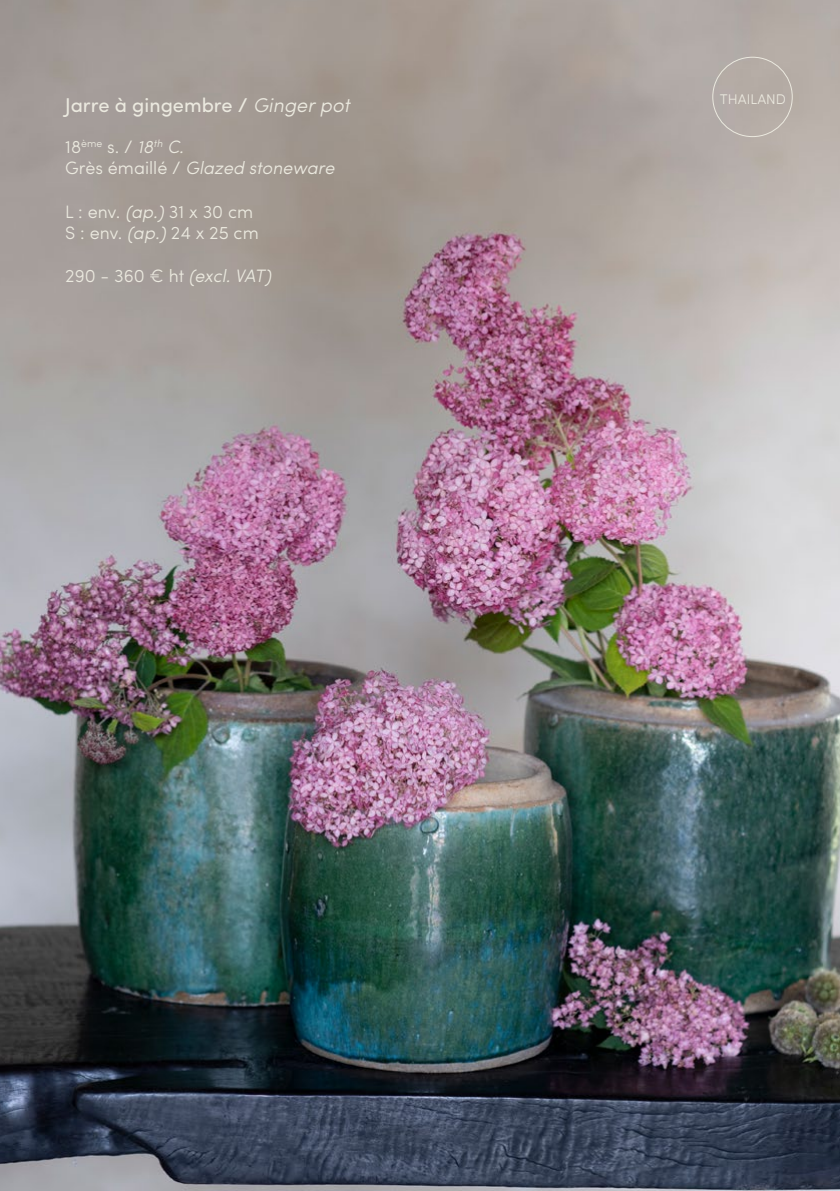
<style>
.page{position:relative;width:840px;height:1191px;background:#fff}
.page>*{position:absolute;margin:0;border:0;box-sizing:border-box;transform-origin:0 0}
.t1{font:20px "Sofia Pro";color:#ebe9df}
.t2{font:300 18px/21.6px "Sofia Pro";color:#ebe9df}
.t3{font:italic 300 18px/21.6px "Sofia Pro";color:#ebe9df}
.t4{font:300 14px "Sofia Pro";color:#ebe9df}
.s1{font-weight:300;font-style:italic}
.s2{font-style:normal}
.s3{font-style:italic}
</style>
<div class="page">
<img style="left:0;top:0;width:839px;height:1191px">
<div style="left:711px;top:57px;width:81px;height:80px;border:1px solid #ebe9df;border-radius:50%"></div>
<p class="t1" style="left:65px;top:90px;width:286px">Jarre à gingembre / <span class="s1">Ginger pot</span></p>
<p class="t3" style="left:65px;top:134px;width:270px"><span class="s2">18</span><sup>ème</sup> <span class="s2">s. /</span> 18<sup>th</sup> C.<br><span class="s2">Grès émaillé /</span> Glazed stoneware</p>
<p class="t2" style="left:65px;top:199px;width:195px">L : env. <span class="s3">(ap.)</span> 31 x 30 cm<br>S : env. <span class="s3">(ap.)</span> 24 x 25 cm</p>
<p class="t2" style="left:65px;top:264px;width:207px">290 - 360 € ht <span class="s3">(excl. VAT)</span></p>
<p class="t4" style="left:719px;top:88px;width:67px">THAILAND</p>
</div>
